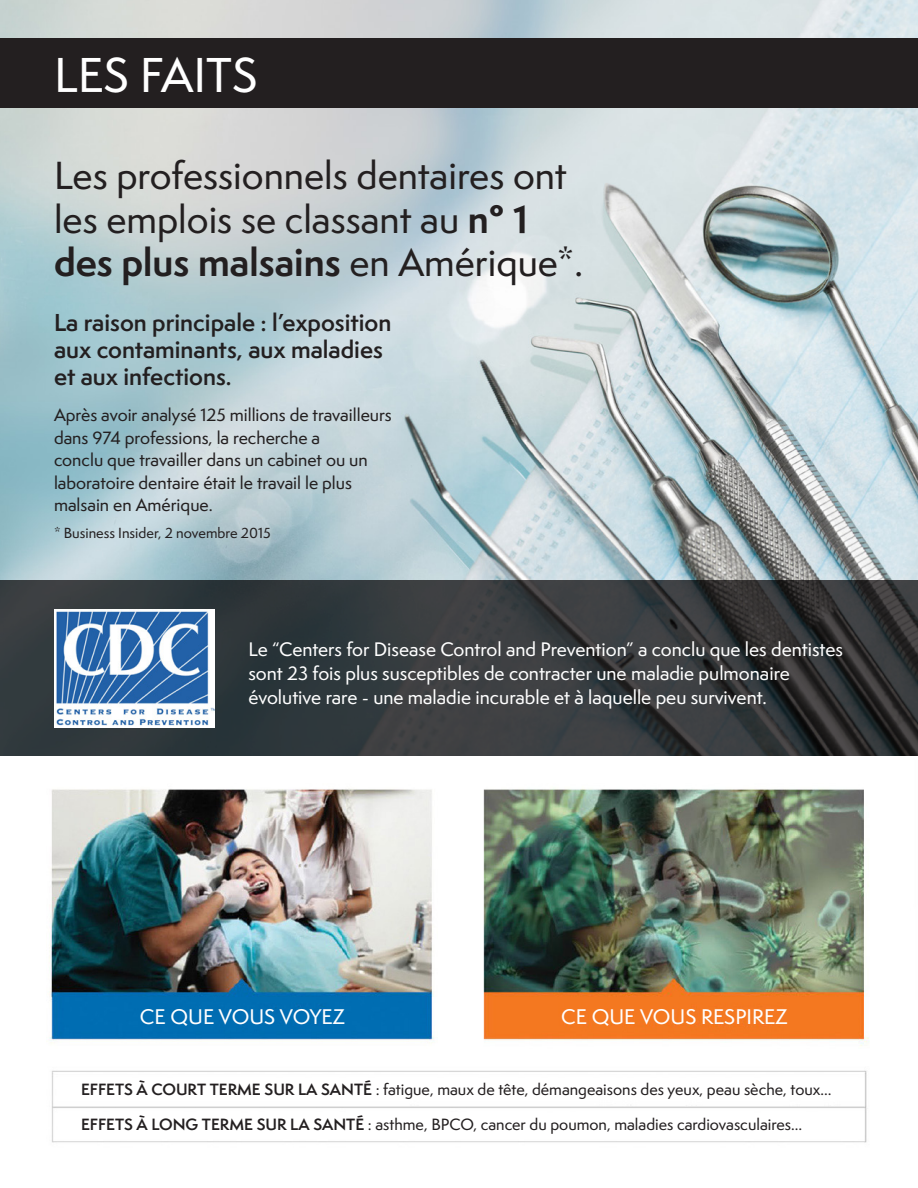
<style>
.page{position:relative;width:918px;height:1188px;background:#fff}
.page>*{position:absolute;margin:0;border:0;box-sizing:border-box;transform-origin:0 0}
.t1{font:500 45px "Semplicita Pro";color:#fff}
.t2{font:500 36px/43.5px "Semplicita Pro";color:#231f20}
.t3{font:600 22.5px/27px "Semplicita Pro";color:#231f20}
.t4{font:500 19.5px "Semplicita Pro";color:#fff}
.t5{font:500 18px/24px "Semplicita Pro";color:#fff}
.t6{font:500 16.5px/22.5px "Semplicita Pro";color:#231f20}
.t7{font:500 15px "Semplicita Pro";color:#231f20}
.t8{font:500 13.5px "Semplicita Pro";color:#231f20}
.s1{font-weight:700}
.s2{font-weight:600}
</style>
<div class="page">
<img style="left:0;top:108px;width:918px;height:472px">
<img style="left:0;top:0;width:918px;height:39px">
<div style="left:0;top:39px;width:918px;height:69px;background:#231f20"></div>
<svg style="left:0;top:580px;width:918px;height:176px;background:#34383b"></svg>
<img style="left:49px;top:789px;width:820px;height:354px">
<img style="left:54px;top:609px;width:160px;height:118px">
<p class="t1" style="left:54px;top:44px;width:205px">LES FAITS</p>
<p class="t2" style="left:54px;top:154px;width:531px">Les professionnels dentaires ont les emplois se classant au <span class="s1">n° 1 des plus malsains</span> en Amérique*.</p>
<p class="t3" style="left:54px;top:309px;width:339px">La raison principale : l’exposition aux contaminants, aux maladies et aux infections.</p>
<p class="t6" style="left:54px;top:403px;width:339px">Après avoir analysé 125 millions de travailleurs dans 974 professions, la recherche a<br>conclu que travailler dans un cabinet ou un laboratoire dentaire était le travail le plus malsain en Amérique.</p>
<p class="t8" style="left:54px;top:523px;width:218px">* Business Insider, 2 novembre 2015</p>
<p class="t5" style="left:248px;top:637px;width:596px">Le “Centers for Disease Control and Prevention” a conclu que les dentistes sont 23 fois plus susceptibles de contracter une maladie pulmonaire évolutive rare - une maladie incurable et à laquelle peu survivent.</p>
<p class="t4" style="left:140px;top:1003px;width:207px">CE QUE VOUS VOYEZ</p>
<p class="t4" style="left:561px;top:1003px;width:228px">CE QUE VOUS RESPIREZ</p>
<p class="t7" style="left:81px;top:1079px;width:752px"><span class="s2">EFFETS À COURT TERME SUR LA SANTÉ</span> : fatigue, maux de tête, démangeaisons des yeux, peau sèche, toux…</p>
<p class="t7" style="left:81px;top:1114px;width:723px"><span class="s2">EFFETS À LONG TERME SUR LA SANTÉ</span> : asthme, BPCO, cancer du poumon, maladies cardiovasculaires…</p>
</div>
